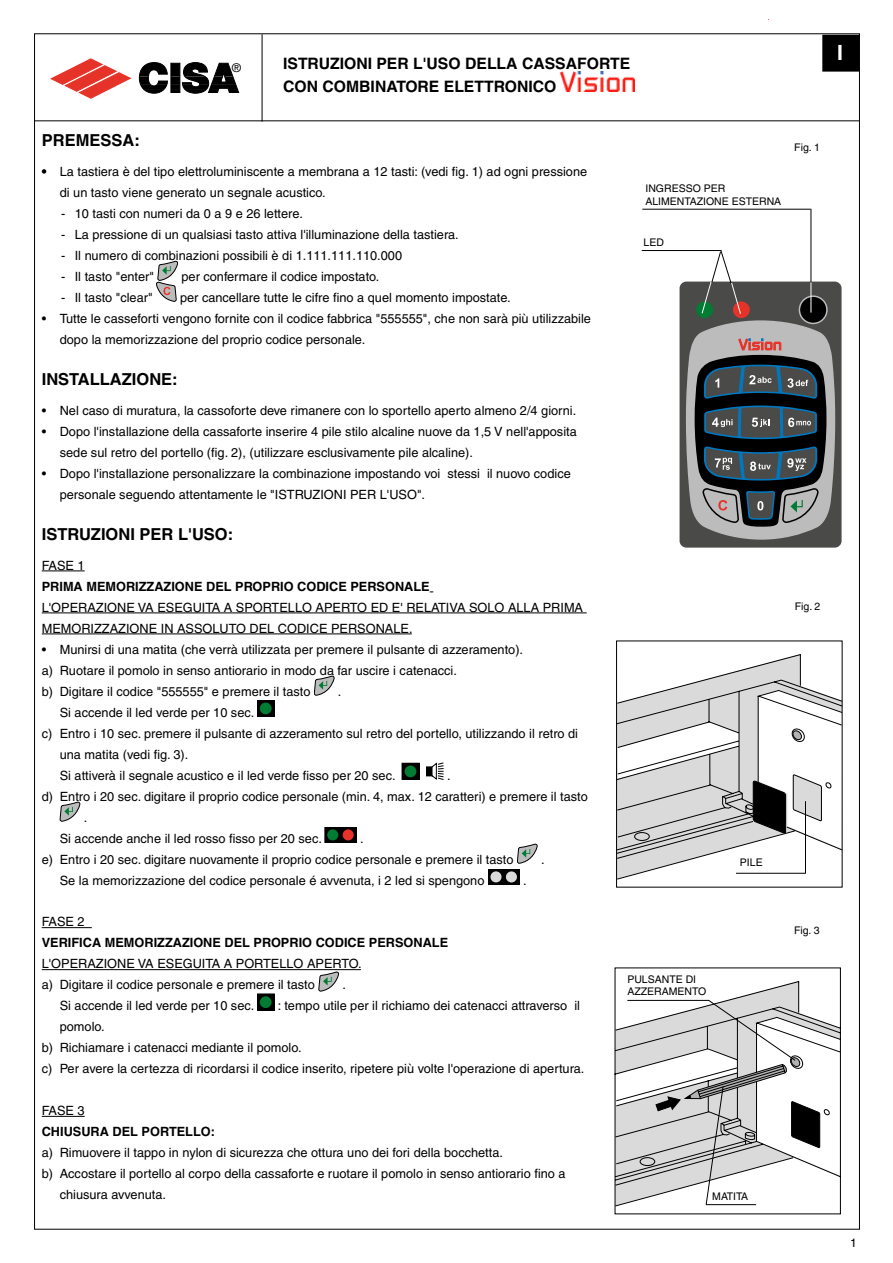
<style>
.page{position:relative;width:893px;height:1263px;background:#fff}
.page>*{position:absolute;margin:0;border:0;box-sizing:border-box;transform-origin:0 0}
.t1{font:700 21px "Helvetica";color:#fff}
.t2{font:700 16.5px "Helvetica";color:#000}
.t3{font:700 15.75px/23px "Helvetica";color:#000}
.t4{font:12.75px/21px "Helvetica";color:#000}
.t5{font:700 12.75px "Helvetica";color:#000}
.t6{font:12px "Helvetica";color:#000}
.t7{font:10.5px/12.6px "Helvetica";color:#000}
</style>
<div class="page">
<svg style="left:616px;top:640px;width:227px;height:247px"></svg>
<svg style="left:618px;top:690px;width:225px;height:159px"></svg>
<div style="left:680px;top:282px;width:161px;height:265px;background:#4a4a49;border-radius:6px"></div>
<div style="left:680px;top:282px;width:161px;height:266px;border:2px solid #4a4a49;border-radius:6px"></div>
<svg style="left:614px;top:967px;width:227px;height:247px"></svg>
<hr style="left:35px;top:120px;width:824px;height:1px;background:#000">
<hr style="left:262px;top:34px;width:1px;height:88px;background:#000">
<div style="left:823px;top:35px;width:36px;height:36px;background:#000"></div>
<div style="left:822px;top:35px;width:37px;height:36px;border:1px solid #000"></div>
<svg style="left:616px;top:1000px;width:225px;height:205px"></svg>
<hr style="left:706px;top:1204px;width:50px;height:1px;background:#000">
<hr style="left:811px;top:209px;width:1px;height:73px;background:#000">
<hr style="left:642px;top:250px;width:79px;height:1px;background:#000">
<hr style="left:642px;top:209px;width:169px;height:1px;background:#000">
<img style="left:561px;top:72px;width:73px;height:20px">
<hr style="left:805px;top:801px;width:1px;height:72px;background:#000">
<hr style="left:736px;top:873px;width:69px;height:1px;background:#000">
<svg style="left:685px;top:249px;width:151px;height:291px"></svg>
<svg style="left:139px;top:62px;width:100px;height:32px"></svg>
<svg style="left:51px;top:59px;width:81px;height:40px"></svg>
<hr style="left:42px;top:571px;width:43px;height:1px;background:#000">
<hr style="left:42px;top:613px;width:545px;height:1px;background:#000">
<hr style="left:42px;top:634px;width:370px;height:1px;background:#000">
<hr style="left:42px;top:927px;width:50px;height:1px;background:#000">
<hr style="left:42px;top:969px;width:319px;height:1px;background:#000">
<hr style="left:42px;top:1116px;width:43px;height:1px;background:#000">
<svg style="left:156px;top:261px;width:22px;height:41px"></svg>
<svg style="left:314px;top:676px;width:20px;height:19px"></svg>
<svg style="left:259px;top:702px;width:13px;height:12px"></svg>
<div style="left:257px;top:700px;width:17px;height:16px;border:1px solid #000"></div>
<div style="left:261px;top:704px;width:9px;height:9px;background:#007d32;border-radius:50%"></div>
<div style="left:260px;top:702px;width:12px;height:12px;border:3px solid #007d32;border-radius:50%"></div>
<svg style="left:404px;top:765px;width:13px;height:12px"></svg>
<div style="left:402px;top:763px;width:17px;height:16px;border:1px solid #000"></div>
<div style="left:406px;top:767px;width:9px;height:9px;background:#007d32;border-radius:50%"></div>
<div style="left:405px;top:765px;width:11px;height:12px;border:3px solid #007d32;border-radius:50%"></div>
<svg style="left:426px;top:763px;width:18px;height:17px"></svg>
<svg style="left:60px;top:802px;width:20px;height:19px"></svg>
<svg style="left:327px;top:829px;width:27px;height:11px"></svg>
<div style="left:325px;top:827px;width:31px;height:15px;border:1px solid #000"></div>
<div style="left:329px;top:831px;width:8px;height:8px;background:#007d32;border-radius:50%"></div>
<div style="left:327px;top:829px;width:11px;height:11px;border:3px solid #007d32;border-radius:50%"></div>
<div style="left:344px;top:831px;width:8px;height:8px;background:#e63329;border-radius:50%"></div>
<div style="left:343px;top:829px;width:11px;height:11px;border:3px solid #e63329;border-radius:50%"></div>
<svg style="left:517px;top:844px;width:20px;height:19px"></svg>
<svg style="left:490px;top:871px;width:28px;height:11px"></svg>
<div style="left:488px;top:869px;width:32px;height:15px;border:1px solid #000"></div>
<div style="left:492px;top:873px;width:8px;height:8px;background:#dadada;border-radius:50%"></div>
<div style="left:490px;top:871px;width:11px;height:11px;border:3px solid #dadada;border-radius:50%"></div>
<div style="left:507px;top:873px;width:8px;height:8px;background:#dadada;border-radius:50%"></div>
<div style="left:506px;top:871px;width:11px;height:11px;border:3px solid #dadada;border-radius:50%"></div>
<svg style="left:318px;top:972px;width:21px;height:19px"></svg>
<svg style="left:259px;top:996px;width:13px;height:12px"></svg>
<div style="left:257px;top:994px;width:17px;height:16px;border:1px solid #000"></div>
<div style="left:261px;top:998px;width:9px;height:8px;background:#007d32;border-radius:50%"></div>
<div style="left:260px;top:996px;width:12px;height:12px;border:3px solid #007d32;border-radius:50%"></div>
<svg style="left:42px;top:169px;width:4px;height:5px"></svg>
<p class="t6" style="left:232px;top:60px;width:10px">®</p>
<p class="t3" style="left:283px;top:51px;width:349px">ISTRUZIONI PER L'USO DELLA CASSAFORTE<br>CON COMBINATORE ELETTRONICO</p>
<p class="t2" style="left:42px;top:130px;width:100px">PREMESSA:</p>
<p class="t4" style="left:60px;top:161px;width:529px;text-indent:-18px">• La tastiera è del tipo elettroluminiscente a membrana a 12 tasti: (vedi fig. 1) ad ogni pressione di un tasto viene generato un segnale acustico.</p>
<p class="t4" style="left:61px;top:203px;width:243px">- 10 tasti con numeri da 0 a 9 e 26 lettere.</p>
<p class="t4" style="left:61px;top:224px;width:399px">- La pressione di un qualsiasi tasto attiva l'illuminazione della tastiera.</p>
<p class="t4" style="left:61px;top:245px;width:342px">- Il numero di combinazioni possibili è di 1.111.111.110.000</p>
<p class="t4" style="left:61px;top:266px;width:94px">- Il tasto "enter"</p>
<p class="t4" style="left:181px;top:266px;width:199px">per confermare il codice impostato.</p>
<p class="t4" style="left:61px;top:287px;width:93px">- Il tasto "clear"</p>
<p class="t4" style="left:180px;top:287px;width:332px">per cancellare tutte le cifre fino a quel momento impostate.</p>
<p class="t4" style="left:60px;top:308px;width:533px;text-indent:-18px">• Tutte le casseforti vengono fornite con il codice fabbrica "555555", che non sarà più utilizzabile dopo la memorizzazione del proprio codice personale.</p>
<p class="t2" style="left:42px;top:369px;width:138px">INSTALLAZIONE:</p>
<p class="t4" style="left:42px;top:400px;width:536px">• Nel caso di muratura, la cassoforte deve rimanere con lo sportello aperto almeno 2/4 giorni.</p>
<p class="t4" style="left:60px;top:421px;width:518px;text-indent:-18px">• Dopo l'installazione della cassaforte inserire 4 pile stilo alcaline nuove da 1,5 V nell'apposita sede sul retro del portello (fig. 2), (utilizzare esclusivamente pile alcaline).</p>
<p class="t4" style="left:60px;top:463px;width:512px;text-indent:-18px">• Dopo l'installazione personalizzare la combinazione impostando voi stessi il nuovo codice personale seguendo attentamente le "ISTRUZIONI PER L'USO".</p>
<p class="t2" style="left:42px;top:524px;width:193px">ISTRUZIONI PER L'USO:</p>
<p class="t4" style="left:42px;top:555px;width:44px">FASE 1</p>
<p class="t5" style="left:42px;top:578px;width:389px">PRIMA MEMORIZZAZIONE DEL PROPRIO CODICE PERSONALE</p>
<p class="t4" style="left:42px;top:597px;width:543px">L'OPERAZIONE VA ESEGUITA A SPORTELLO APERTO ED E' RELATIVA SOLO ALLA PRIMA<br>MEMORIZZAZIONE IN ASSOLUTO DEL CODICE PERSONALE.</p>
<p class="t4" style="left:42px;top:639px;width:483px">• Munirsi di una matita (che verrà utilizzata per premere il pulsante di azzeramento). a) Ruotare il pomolo in senso antiorario in modo da far uscire i catenacci.<br>b) Digitare il codice "555555" e premere il tasto</p>
<p class="t4" style="left:338px;top:681px;width:5px">.</p>
<p class="t4" style="left:60px;top:702px;width:196px">Si accende il led verde per 10 sec.</p>
<p class="t4" style="left:42px;top:723px;width:538px">c) Entro i 10 sec. premere il pulsante di azzeramento sul retro del portello, utilizzando il retro di</p>
<p class="t4" style="left:60px;top:744px;width:130px">una matita (vedi fig. 3).</p>
<p class="t4" style="left:60px;top:765px;width:337px">Si attiverà il segnale acustico e il led verde fisso per 20 sec.</p>
<p class="t4" style="left:447px;top:765px;width:5px">.</p>
<p class="t4" style="left:42px;top:786px;width:547px">d) Entro i 20 sec. digitare il proprio codice personale (min. 4, max. 12 caratteri) e premere il tasto</p>
<p class="t4" style="left:84px;top:807px;width:5px">.</p>
<p class="t4" style="left:60px;top:828px;width:264px">Si accende anche il led rosso fisso per 20 sec.</p>
<p class="t4" style="left:42px;top:828px;width:473px;text-indent:318px">.<br>e) Entro i 20 sec. digitare nuovamente il proprio codice personale e premere il tasto</p>
<p class="t4" style="left:541px;top:849px;width:5px">.</p>
<p class="t4" style="left:60px;top:870px;width:426px">Se la memorizzazione del codice personale é avvenuta, i 2 led si spengono</p>
<p class="t4" style="left:523px;top:870px;width:5px">.</p>
<p class="t4" style="left:42px;top:911px;width:44px">FASE 2</p>
<p class="t5" style="left:42px;top:935px;width:408px">VERIFICA MEMORIZZAZIONE DEL PROPRIO CODICE PERSONALE</p>
<p class="t4" style="left:42px;top:953px;width:321px">L'OPERAZIONE VA ESEGUITA A PORTELLO APERTO. a) Digitare il codice personale e premere il tasto</p>
<p class="t4" style="left:342px;top:974px;width:5px">.</p>
<p class="t4" style="left:60px;top:995px;width:196px">Si accende il led verde per 10 sec.</p>
<p class="t4" style="left:278px;top:995px;width:304px">: tempo utile per il richiamo dei catenacci attraverso il</p>
<p class="t4" style="left:42px;top:1016px;width:544px;text-indent:18px">pomolo.<br>b) Richiamare i catenacci mediante il pomolo.<br>c) Per avere la certezza di ricordarsi il codice inserito, ripetere più volte l'operazione di apertura.</p>
<p class="t4" style="left:42px;top:1100px;width:44px">FASE 3</p>
<p class="t5" style="left:42px;top:1124px;width:175px">CHIUSURA DEL PORTELLO:</p>
<p class="t4" style="left:42px;top:1142px;width:463px">a) Rimuovere il tappo in nylon di sicurezza che ottura uno dei fori della bocchetta.</p>
<p class="t4" style="left:42px;top:1163px;width:525px">b) Accostare il portello al corpo della cassaforte e ruotare il pomolo in senso antiorario fino a</p>
<p class="t4" style="left:60px;top:1184px;width:108px">chiusura avvenuta.</p>
<p class="t7" style="left:645px;top:182px;width:137px">INGRESSO PER<br>ALIMENTAZIONE ESTERNA</p>
<p class="t7" style="left:644px;top:236px;width:22px">LED</p>
<p class="t7" style="left:794px;top:141px;width:27px">Fig. 1</p>
<p class="t7" style="left:795px;top:600px;width:27px">Fig. 2</p>
<p class="t7" style="left:627px;top:973px;width:80px">PULSANTE DI<br>AZZERAMENTO</p>
<p class="t7" style="left:740px;top:856px;width:24px">PILE</p>
<p class="t7" style="left:794px;top:924px;width:27px">Fig. 3</p>
<p class="t7" style="left:712px;top:1190px;width:37px">MATITA</p>
<h1 class="t1" style="left:837px;top:40px;width:7px">I</h1>
<p class="t6" style="left:850px;top:1236px;width:8px">1</p>
</div>
